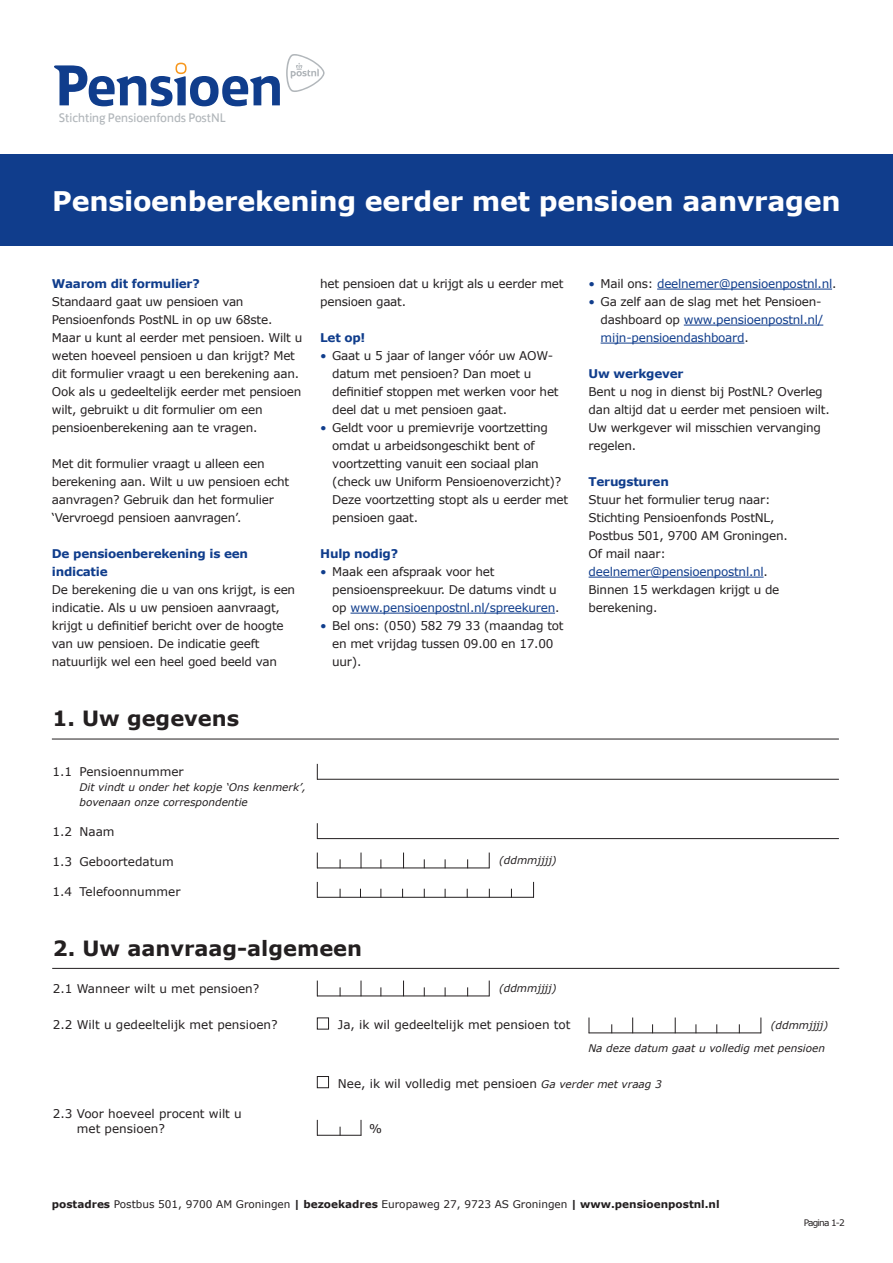
<style>
.page{position:relative;width:893px;height:1263px;background:#fff}
.page>*{position:absolute;margin:0;border:0;box-sizing:border-box;transform-origin:0 0}
.t1{font:700 27px "Verdana";letter-spacing:-.01em;color:#fff}
.t2{font:700 21px "Verdana";color:#231f20}
.t3{font:12.75px "Post NL";color:#b2b7bb}
.t4{font:12px/18px "Verdana";letter-spacing:-.02em;color:#231f20}
.t5{font:12px/15px "Verdana";color:#231f20}
.t6{font:12px/18px "Verdana";letter-spacing:-.02em;color:#103d8c}
.t7{font:700 12px/18px "Verdana";letter-spacing:-.02em;color:#103d8c}
.t8{font:italic 10.5px/15px "Verdana";color:#231f20}
.t9{font:10.5px "Verdana";color:#231f20}
.t10{font:9px "Verdana";letter-spacing:-.09em;color:#231f20}
.s1{color:#103d8c}
.s2{color:#231f20}
.s3{font-style:italic;font-size:10.5px}
.s4{font-weight:700}
</style>
<div class="page">
<div style="left:175px;top:63px;width:12px;height:11px;border:2px solid #f7971d;border-radius:5px"></div>
<svg style="left:54px;top:65px;width:226px;height:41px"></svg>
<svg style="left:286px;top:54px;width:39px;height:38px"></svg>
<div style="left:0;top:155px;width:893px;height:91px;background:#103d8c"></div>
<hr style="left:350px;top:613px;width:205px;height:1px;background:#103d8c">
<hr style="left:657px;top:289px;width:175px;height:1px;background:#103d8c">
<hr style="left:684px;top:325px;width:139px;height:1px;background:#103d8c">
<hr style="left:601px;top:343px;width:143px;height:1px;background:#103d8c">
<hr style="left:589px;top:577px;width:175px;height:1px;background:#103d8c">
<hr style="left:317px;top:867px;width:172px;height:1px;background:#231f20">
<svg style="left:317px;top:852px;width:1px;height:16px"></svg>
<svg style="left:489px;top:852px;width:1px;height:16px"></svg>
<svg style="left:403px;top:852px;width:1px;height:15px"></svg>
<svg style="left:361px;top:852px;width:1px;height:16px"></svg>
<hr style="left:52px;top:739px;width:787px;height:1px;background:#231f20">
<hr style="left:317px;top:779px;width:522px;height:1px;background:#231f20">
<svg style="left:317px;top:764px;width:1px;height:16px"></svg>
<hr style="left:317px;top:838px;width:522px;height:1px;background:#231f20">
<svg style="left:317px;top:823px;width:1px;height:15px"></svg>
<hr style="left:317px;top:897px;width:217px;height:1px;background:#231f20">
<svg style="left:317px;top:882px;width:1px;height:16px"></svg>
<svg style="left:533px;top:882px;width:1px;height:16px"></svg>
<hr style="left:52px;top:968px;width:787px;height:1px;background:#231f20">
<div style="left:317px;top:1017px;width:12px;height:12px;border:1px solid #231f20"></div>
<div style="left:317px;top:1076px;width:12px;height:12px;border:1px solid #231f20"></div>
<hr style="left:317px;top:995px;width:172px;height:1px;background:#231f20">
<svg style="left:317px;top:980px;width:1px;height:16px"></svg>
<svg style="left:489px;top:980px;width:1px;height:16px"></svg>
<svg style="left:403px;top:980px;width:1px;height:15px"></svg>
<svg style="left:361px;top:980px;width:1px;height:16px"></svg>
<hr style="left:589px;top:1032px;width:172px;height:1px;background:#231f20">
<svg style="left:589px;top:1017px;width:1px;height:16px"></svg>
<svg style="left:760px;top:1017px;width:1px;height:16px"></svg>
<svg style="left:675px;top:1017px;width:1px;height:16px"></svg>
<svg style="left:632px;top:1017px;width:1px;height:16px"></svg>
<hr style="left:317px;top:1135px;width:44px;height:1px;background:#231f20">
<svg style="left:317px;top:1120px;width:1px;height:15px"></svg>
<svg style="left:361px;top:1120px;width:1px;height:15px"></svg>
<p class="t3" style="left:59px;top:108px;width:168px">Stichting Pensioenfonds PostNL</p>
<h1 class="t1" style="left:52px;top:184px;width:790px">Pensioenberekening eerder met pensioen aanvragen</h1>
<p class="t7" style="left:52px;top:274px;width:149px">Waarom dit formulier?</p>
<p class="t4" style="left:52px;top:293px;width:252px">Standaard gaat uw pensioen van Pensioenfonds PostNL in op uw 68ste.<br>Maar u kunt al eerder met pensioen. Wilt u weten hoeveel pensioen u dan krijgt? Met dit formulier vraagt u een berekening aan.<br>Ook als u gedeeltelijk eerder met pensioen wilt, gebruikt u dit formulier om een pensioenberekening aan te vragen.</p>
<p class="t4" style="left:52px;top:455px;width:239px">Met dit formulier vraagt u alleen een berekening aan. Wilt u uw pensioen echt aanvragen? Gebruik dan het formulier ‘Vervroegd pensioen aanvragen’.</p>
<p class="t7" style="left:52px;top:544px;width:198px">De pensioenberekening is een indicatie</p>
<p class="t4" style="left:52px;top:581px;width:245px">De berekening die u van ons krijgt, is een indicatie. Als u uw pensioen aanvraagt, krijgt u definitief bericht over de hoogte van uw pensioen. De indicatie geeft natuurlijk wel een heel goed beeld van</p>
<p class="t4" style="left:320px;top:275px;width:245px">het pensioen dat u krijgt als u eerder met pensioen gaat.</p>
<p class="t7" style="left:320px;top:328px;width:47px">Let op!</p>
<p class="t4" style="left:332px;top:347px;width:228px;text-indent:-12px"><span class="s1">•</span> Gaat u 5 jaar of langer vóór uw AOW&shy;datum met pensioen? Dan moet u definitief stoppen met werken voor het deel dat u met pensioen gaat.</p>
<p class="t4" style="left:332px;top:419px;width:237px;text-indent:-12px"><span class="s1">•</span> Geldt voor u premievrije voortzetting omdat u arbeidsongeschikt bent of voortzetting vanuit een sociaal plan (check uw Uniform Pensioenoverzicht)?<br>Deze voortzetting stopt als u eerder met pensioen gaat.</p>
<p class="t7" style="left:320px;top:544px;width:79px">Hulp nodig?</p>
<p class="t4" style="left:332px;top:563px;width:229px;text-indent:-12px"><span class="s1">•</span> Maak een afspraak voor het pensioenspreekuur. De datums vindt u op <span class="s1">www.pensioenpostnl.nl/spreekuren</span>.</p>
<p class="t4" style="left:332px;top:617px;width:233px;text-indent:-12px"><span class="s1">•</span> Bel ons: (050) 582 79 33 (maandag tot en met vrijdag tussen 09.00 en 17.00 uur).</p>
<h2 class="t2" style="left:53px;top:705px;width:188px">1. Uw gegevens</h2>
<p class="t5" style="left:53px;top:764px;width:133px">1.1 Pensioennummer</p>
<p class="t8" style="left:80px;top:779px;width:228px">Dit vindt u onder het kopje ‘Ons kenmerk’, bovenaan onze correspondentie</p>
<p class="t4" style="left:53px;top:822px;width:64px">1.2 Naam</p>
<p class="t5" style="left:53px;top:854px;width:123px">1.3 Geboortedatum</p>
<p class="t5" style="left:53px;top:884px;width:129px">1.4 Telefoonnummer</p>
<p class="t8" style="left:499px;top:852px;width:59px">(ddmmjjjj)</p>
<h2 class="t2" style="left:53px;top:934px;width:311px">2. Uw aanvraag-algemeen</h2>
<p class="t5" style="left:53px;top:981px;width:208px">2.1 Wanneer wilt u met pensioen?</p>
<p class="t5" style="left:53px;top:1017px;width:226px">2.2 Wilt u gedeeltelijk met pensioen?</p>
<p class="t5" style="left:338px;top:1017px;width:234px">Ja, ik wil gedeeltelijk met pensioen tot</p>
<p class="t8" style="left:499px;top:980px;width:59px">(ddmmjjjj)</p>
<p class="t6" style="left:589px;top:275px;width:249px">• <span class="s2">Mail ons:</span> deelnemer@pensioenpostnl.nl<span class="s2">.</span></p>
<p class="t6" style="left:601px;top:293px;width:224px;text-indent:-12px">• <span class="s2">Ga zelf aan de slag met het Pensioen&shy;dashboard op</span> www.pensioenpostnl.nl/ mijn-pensioendashboard<span class="s2">.</span></p>
<p class="t7" style="left:589px;top:364px;width:96px">Uw werkgever</p>
<p class="t4" style="left:589px;top:383px;width:243px">Bent u nog in dienst bij PostNL? Overleg dan altijd dat u eerder met pensioen wilt.<br>Uw werkgever wil misschien vervanging regelen.</p>
<p class="t7" style="left:589px;top:472px;width:82px">Terugsturen</p>
<p class="t4" style="left:589px;top:491px;width:201px">Stuur het formulier terug naar:<br>Stichting Pensioenfonds PostNL,<br>Postbus 501, 9700 AM Groningen.<br>Of mail naar: <span class="s1">deelnemer@pensioenpostnl.nl</span>.<br>Binnen 15 werkdagen krijgt u de berekening.</p>
<p class="t8" style="left:771px;top:1017px;width:59px">(ddmmjjjj)</p>
<p class="t5" style="left:77px;top:1106px;width:166px;text-indent:-24px">2.3 Voor hoeveel procent wilt u met pensioen?</p>
<p class="t8" style="left:588px;top:1040px;width:238px">Na deze datum gaat u volledig met pensioen</p>
<p class="t5" style="left:338px;top:1076px;width:325px">Nee, ik wil volledig met pensioen <span class="s3">Ga verder met vraag 3</span></p>
<p class="t4" style="left:369px;top:1119px;width:14px">%</p>
<p class="t9" style="left:52px;top:1198px;width:669px"><span class="s4">postadres</span> Postbus 501, 9700 AM Groningen <span class="s4">| bezoekadres</span> Europaweg 27, 9723 AS Groningen <span class="s4">| www.pensioenpostnl.nl</span></p>
<p class="t10" style="left:804px;top:1217px;width:43px">Pagina 1-2</p>
</div>
